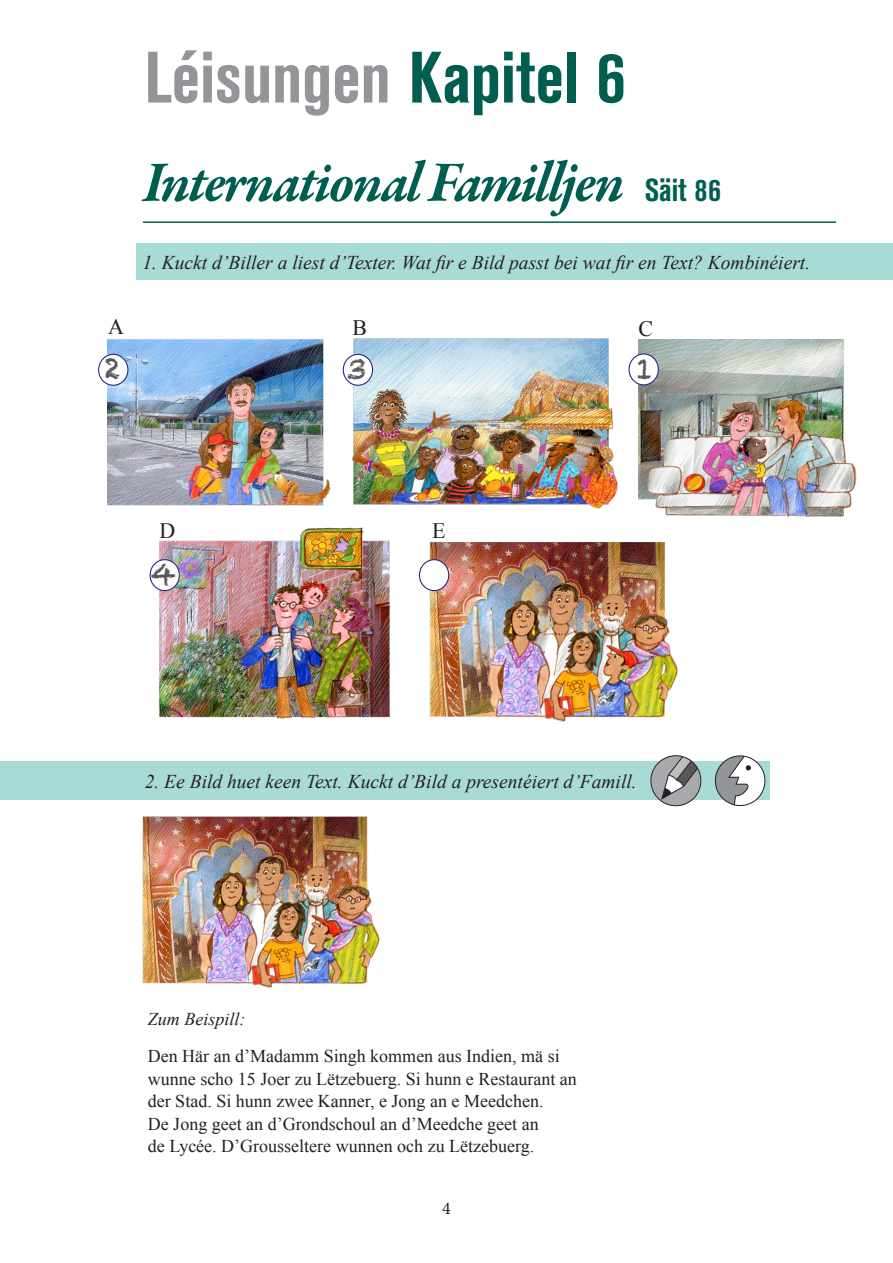
<style>
.page{position:relative;width:893px;height:1263px;background:#fff}
.page>*{position:absolute;margin:0;border:0;box-sizing:border-box;transform-origin:0 0}
.t1{font:700 condensed 72px "Akzidenz Grotesk BE";color:#939598}
.t2{font:italic 700 58.5px "Garamond Premr Pro";letter-spacing:-.03em;color:#005e50;scale:.96 1}
.t3{font:28.5px "Chalkduster";color:#57585a}
.t4{font:21.9px "Times New Roman";color:#231f20}
.t5{font:italic 19.5px "Times New Roman";color:#231f20}
.t6{font:18px/22.5px "Times New Roman";color:#231f20}
.t7{font:italic 18px "Times New Roman";color:#231f20}
.t8{font:18px "Minion Pro";color:#231f20}
.s1{color:#005e50}
.s2{font-family:"Akzidenz Grotesk BE";font-style:normal;font-stretch:condensed;font-size:31.5px}
</style>
<div class="page">
<div style="left:136px;top:244px;width:757px;height:36px;background:#a9dbd6"></div>
<hr style="left:143px;top:221px;width:693px;height:2px;background:#005e50">
<div style="left:0;top:762px;width:770px;height:38px;background:#a9dbd6"></div>
<svg style="left:714px;top:755px;width:53px;height:51px"></svg>
<svg style="left:649px;top:755px;width:53px;height:52px"></svg>
<img style="left:142px;top:816px;width:238px;height:172px">
<img style="left:347px;top:338px;width:271px;height:171px">
<img style="left:424px;top:542px;width:254px;height:180px">
<img style="left:638px;top:340px;width:219px;height:177px">
<img style="left:107px;top:339px;width:240px;height:167px">
<img style="left:149px;top:527px;width:241px;height:192px">
<div style="left:99px;top:354px;width:29px;height:31px;background:#fff;border-radius:50%"></div>
<div style="left:98px;top:354px;width:30px;height:32px;border:1px solid #252a82;border-radius:50%"></div>
<div style="left:629px;top:354px;width:29px;height:31px;background:#fff;border-radius:50%"></div>
<div style="left:628px;top:353px;width:31px;height:32px;border:1px solid #252a82;border-radius:50%"></div>
<div style="left:343px;top:354px;width:30px;height:31px;background:#fff;border-radius:50%"></div>
<div style="left:343px;top:354px;width:30px;height:32px;border:1px solid #252a82;border-radius:50%"></div>
<div style="left:150px;top:560px;width:29px;height:31px;background:#fff;border-radius:50%"></div>
<div style="left:150px;top:559px;width:30px;height:32px;border:1px solid #252a82;border-radius:50%"></div>
<div style="left:419px;top:560px;width:30px;height:31px;background:#fff;border-radius:50%"></div>
<div style="left:419px;top:559px;width:30px;height:32px;border:1px solid #252a82;border-radius:50%"></div>
<p class="t1" style="left:145px;top:36px;width:482px">Léisungen <span class="s1">Kapitel 6</span></p>
<p class="t2" style="left:143px;top:146px;width:603px">International Familljen <span class="s2">Säit 86</span></p>
<p class="t5" style="left:142px;top:249px;width:669px">1. Kuckt d’Biller a liest d’Texter. Wat fir e Bild passt bei wat fir en Text? Kombinéiert.</p>
<p class="t4" style="left:108px;top:312px;width:17px">A</p>
<p class="t4" style="left:353px;top:313px;width:16px">B</p>
<p class="t4" style="left:638px;top:314px;width:16px">C</p>
<p class="t3" style="left:104px;top:351px;width:18px">2</p>
<p class="t3" style="left:347px;top:353px;width:21px">3</p>
<p class="t3" style="left:636px;top:353px;width:19px">1</p>
<p class="t4" style="left:160px;top:516px;width:17px">D</p>
<p class="t4" style="left:432px;top:516px;width:15px">E</p>
<p class="t3" style="left:151px;top:556px;width:28px">4</p>
<p class="t5" style="left:145px;top:767px;width:493px">2. Ee Bild huet keen Text. Kuckt d’Bild a presentéiert d’Famill.</p>
<p class="t7" style="left:148px;top:1006px;width:99px">Zum Beispill:</p>
<p class="t6" style="left:148px;top:1044px;width:431px">Den Här an d’Madamm Singh kommen aus Indien, mä si wunne scho 15 Joer zu Lëtzebuerg. Si hunn e Restaurant an der Stad. Si hunn zwee Kanner, e Jong an e Meedchen.<br>De Jong geet an d’Grondschoul an d’Meedche geet an<br>de Lycée. D’Grousseltere wunnen och zu Lëtzebuerg.</p>
<p class="t8" style="left:442px;top:1196px;width:10px">4</p>
</div>
